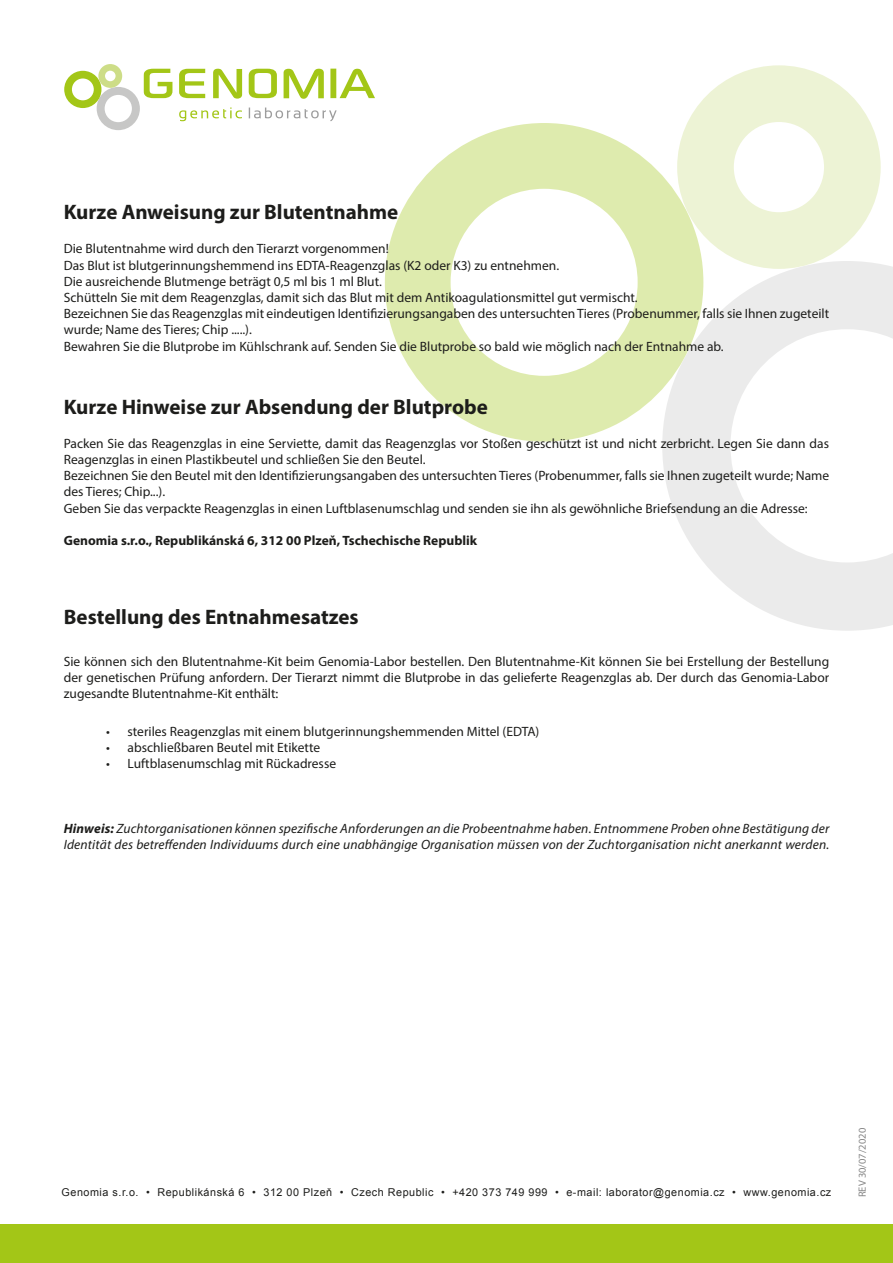
<style>
.page{position:relative;width:893px;height:1263px;background:#fff}
.page>*{position:absolute;margin:0;border:0;box-sizing:border-box;transform-origin:0 0}
.t1{font:700 21px "Myriad Pro";color:#1d1d1b}
.t2{font:13.5px/16.2px "Myriad Pro";color:#1d1d1b}
.t3{font:italic 13.5px/16.2px "Myriad Pro";letter-spacing:.01em;color:#1d1d1b}
.t4{font:700 13.5px "Myriad Pro";color:#1d1d1b}
.t5{font:10.8px "Arial";letter-spacing:.05em;color:#1d1d1b}
.t6{font:10.5px "Myriad Pro";color:#878787}
.s1{font-weight:700}
</style>
<div class="page">
<svg style="left:662px;top:264px;width:231px;height:367px"></svg>
<svg style="left:385px;top:123px;width:318px;height:319px;fill:#deebae"></svg>
<svg style="left:677px;top:65px;width:204px;height:204px"></svg>
<div style="left:0;top:1225px;width:893px;height:38px;background:#a3c617"></div>
<svg style="left:64px;top:64px;width:311px;height:66px"></svg>
<h1 class="t1" style="left:64px;top:198px;width:336px">Kurze Anweisung zur Blutentnahme</h1>
<p class="t2" style="left:64px;top:240px;width:767px">Die Blutentnahme wird durch den Tierarzt vorgenommen!<br>Das Blut ist blutgerinnungshemmend ins EDTA-Reagenzglas (K2 oder K3) zu entnehmen.<br>Die ausreichende Blutmenge beträgt 0,5 ml bis 1 ml Blut.<br>Schütteln Sie mit dem Reagenzglas, damit sich das Blut mit dem Antikoagulationsmittel gut vermischt.<br>Bezeichnen Sie das Reagenzglas mit eindeutigen Identifizierungsangaben des untersuchten Tieres (Probenummer, falls sie Ihnen zugeteilt wurde; Name des Tieres; Chip .....).<br>Bewahren Sie die Blutprobe im Kühlschrank auf. Senden Sie die Blutprobe so bald wie möglich nach der Entnahme ab.</p>
<h1 class="t1" style="left:64px;top:393px;width:426px">Kurze Hinweise zur Absendung der Blutprobe</h1>
<p class="t2" style="left:64px;top:435px;width:767px">Packen Sie das Reagenzglas in eine Serviette, damit das Reagenzglas vor Stoßen geschützt ist und nicht zerbricht. Legen Sie dann das Reagenzglas in einen Plastikbeutel und schließen Sie den Beutel.<br>Bezeichnen Sie den Beutel mit den Identifizierungsangaben des untersuchten Tieres (Probenummer, falls sie Ihnen zugeteilt wurde; Name des Tieres; Chip...).<br>Geben Sie das verpackte Reagenzglas in einen Luftblasenumschlag und senden sie ihn als gewöhnliche Briefsendung an die Adresse:</p>
<p class="t4" style="left:64px;top:532px;width:415px">Genomia s.r.o., Republikánská 6, 312 00 Plzeň, Tschechische Republik</p>
<h1 class="t1" style="left:64px;top:603px;width:296px">Bestellung des Entnahmesatzes</h1>
<p class="t2" style="left:64px;top:653px;width:767px;text-align:justify">Sie können sich den Blutentnahme-Kit beim Genomia-Labor bestellen. Den Blutentnahme-Kit können Sie bei Erstellung der Bestellung der genetischen Prüfung anfordern. Der Tierarzt nimmt die Blutprobe in das gelieferte Reagenzglas ab. Der durch das Genomia-Labor zugesandte Blutentnahme-Kit enthält:</p>
<p class="t2" style="left:106px;top:723px;width:435px">• steriles Reagenzglas mit einem blutgerinnungshemmenden Mittel (EDTA)</p>
<p class="t2" style="left:106px;top:739px;width:215px">• abschließbaren Beutel mit Etikette</p>
<p class="t2" style="left:106px;top:755px;width:231px">• Luftblasenumschlag mit Rückadresse</p>
<p class="t3" style="left:64px;top:820px;width:767px"><span class="s1">Hinweis:</span> Zuchtorganisationen können spezifische Anforderungen an die Probeentnahme haben. Entnommene Proben ohne Bestätigung der<br>Identität des betreffenden Individuums durch eine unabhängige Organisation müssen von der Zuchtorganisation nicht anerkannt werden.</p>
<p class="t5" style="left:62px;top:1185px;width:771px">Genomia s.r.o. • Republikánská 6 • 312 00 Plzeň • Czech Republic • +420 373 749 999 • e-mail: laborator@genomia.cz • www.genomia.cz</p>
<p class="t6" style="left:856px;top:1197px;width:71px;rotate:-90deg">REV 30/07/2020</p>
</div>
